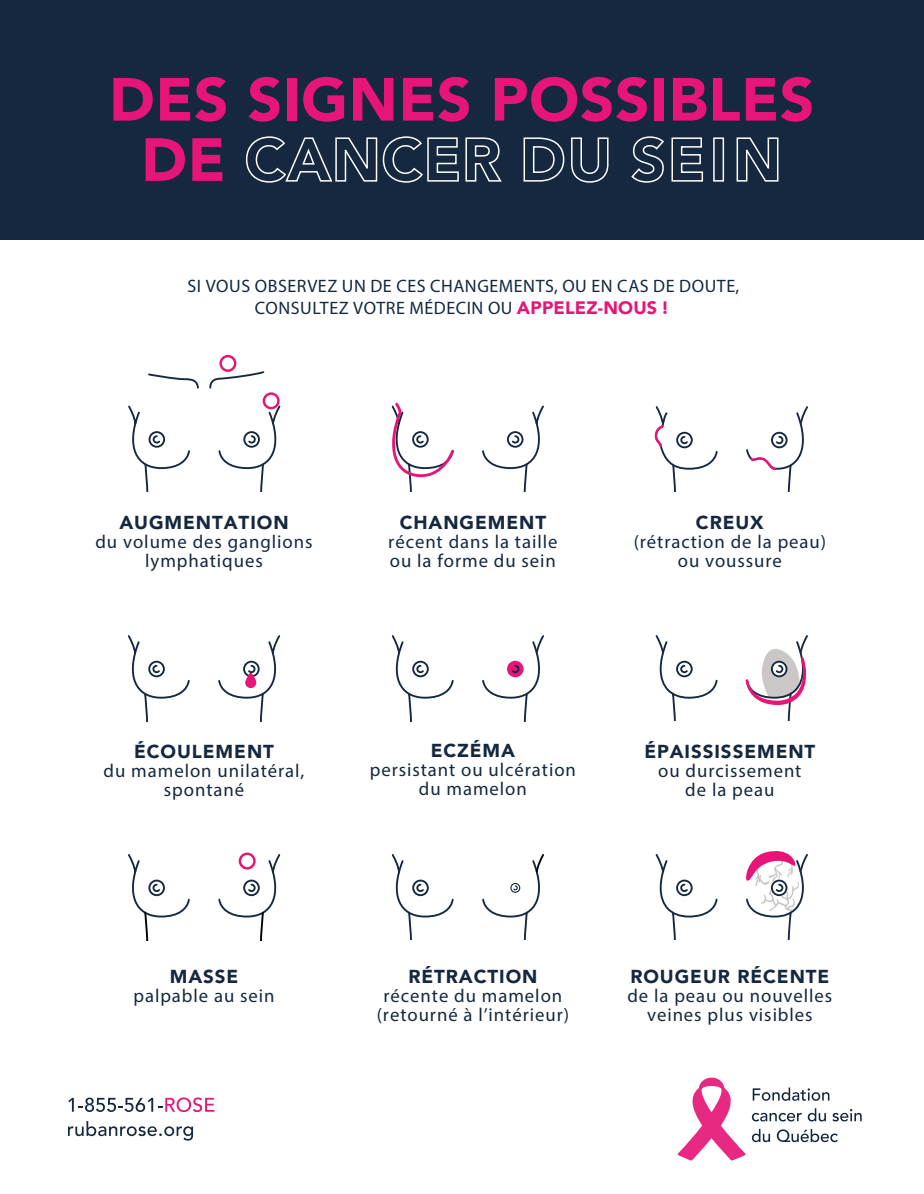
<style>
.page{position:relative;width:924px;height:1194px;background:#fff}
.page>*{position:absolute;margin:0;border:0;box-sizing:border-box;transform-origin:0 0}
.t1{font:900 60.3px/60.3px "Avenir";letter-spacing:.01em;color:#e61577}
.t2{font:18.75px/18.8px "Myriad Pro";letter-spacing:.05em;color:#15283f;text-align:center}
.t3{font:900 18.75px "Avenir";letter-spacing:.05em;color:#15283f}
.t4{font:18px/21.8px "Myriad Pro";letter-spacing:.03em;color:#15283f;text-align:center}
.s1{font-family:"Avenir";font-weight:900;color:#e61577}
</style>
<div class="page">
<div style="left:0;top:0;width:924px;height:239px;background:#15283f"></div>
<svg style="left:753px;top:1088px;width:76px;height:13px"></svg>
<svg style="left:752px;top:1113px;width:50px;height:8px"></svg>
<svg style="left:808px;top:1108px;width:18px;height:13px"></svg>
<svg style="left:832px;top:1109px;width:30px;height:12px"></svg>
<svg style="left:752px;top:1129px;width:18px;height:13px"></svg>
<svg style="left:777px;top:1129px;width:61px;height:13px"></svg>
<svg style="left:678px;top:1078px;width:67px;height:83px"></svg>
<svg style="left:68px;top:1098px;width:146px;height:14px"></svg>
<svg style="left:68px;top:1121px;width:125px;height:20px"></svg>
<svg style="left:245px;top:136px;width:257px;height:47px"></svg>
<svg style="left:523px;top:137px;width:86px;height:46px"></svg>
<svg style="left:631px;top:136px;width:33px;height:47px"></svg>
<svg style="left:671px;top:137px;width:33px;height:45px"></svg>
<div style="left:713px;top:137px;width:11px;height:45px;border:2px solid #fff"></div>
<svg style="left:736px;top:137px;width:43px;height:45px"></svg>
<svg style="left:391px;top:402px;width:153px;height:90px"></svg>
<svg style="left:654px;top:406px;width:154px;height:86px"></svg>
<svg style="left:391px;top:635px;width:153px;height:86px"></svg>
<svg style="left:656px;top:635px;width:62px;height:86px"></svg>
<svg style="left:746px;top:635px;width:62px;height:86px"></svg>
<svg style="left:128px;top:852px;width:153px;height:88px"></svg>
<div style="left:239px;top:853px;width:17px;height:17px;border:2px solid #e61577;border-radius:50%"></div>
<svg style="left:391px;top:854px;width:153px;height:85px"></svg>
<svg style="left:656px;top:854px;width:62px;height:86px"></svg>
<svg style="left:746px;top:851px;width:62px;height:89px"></svg>
<svg style="left:128px;top:635px;width:152px;height:86px"></svg>
<svg style="left:128px;top:404px;width:153px;height:88px"></svg>
<div style="left:263px;top:392px;width:17px;height:17px;border:2px solid #e61577;border-radius:50%"></div>
<svg style="left:148px;top:370px;width:117px;height:19px"></svg>
<div style="left:219px;top:355px;width:17px;height:17px;border:2px solid #e61577;border-radius:50%"></div>
<h1 class="t1" style="left:141px;top:70px;width:675px;text-indent:-32px">DES SIGNES POSSIBLES<br>DE</h1>
<p class="t4" style="left:187px;top:276px;width:553px">SI VOUS OBSERVEZ UN DE CES CHANGEMENTS, OU EN CAS DE DOUTE,<br>CONSULTEZ VOTRE MÉDECIN OU <span class="s1">APPELEZ-NOUS !</span></p>
<p class="t3" style="left:119px;top:512px;width:171px">AUGMENTATION</p>
<p class="t2" style="left:95px;top:533px;width:219px">du volume des ganglions lymphatiques</p>
<p class="t3" style="left:400px;top:512px;width:148px">CHANGEMENT</p>
<p class="t2" style="left:388px;top:533px;width:171px;text-align:left">récent dans la taille ou la forme du sein</p>
<p class="t3" style="left:696px;top:512px;width:69px">CREUX</p>
<p class="t2" style="left:634px;top:533px;width:194px">(rétraction de la peau) ou voussure</p>
<p class="t3" style="left:134px;top:741px;width:141px">ÉCOULEMENT</p>
<p class="t2" style="left:104px;top:762px;width:202px">du mamelon unilatéral, spontané</p>
<p class="t3" style="left:170px;top:966px;width:70px">MASSE</p>
<p class="t2" style="left:133px;top:987px;width:143px">palpable au sein</p>
<p class="t3" style="left:431px;top:740px;width:86px">ECZÉMA</p>
<p class="t2" style="left:370px;top:761px;width:208px">persistant ou ulcération du mamelon</p>
<p class="t3" style="left:644px;top:741px;width:173px">ÉPAISSISSEMENT</p>
<p class="t2" style="left:658px;top:762px;width:145px">ou durcissement de la peau</p>
<p class="t3" style="left:408px;top:966px;width:131px">RÉTRACTION</p>
<p class="t2" style="left:377px;top:987px;width:194px">récente du mamelon (retourné à l’intérieur)</p>
<p class="t3" style="left:630px;top:966px;width:201px">ROUGEUR RÉCENTE</p>
<p class="t2" style="left:627px;top:987px;width:206px">de la peau ou nouvelles veines plus visibles</p>
</div>
